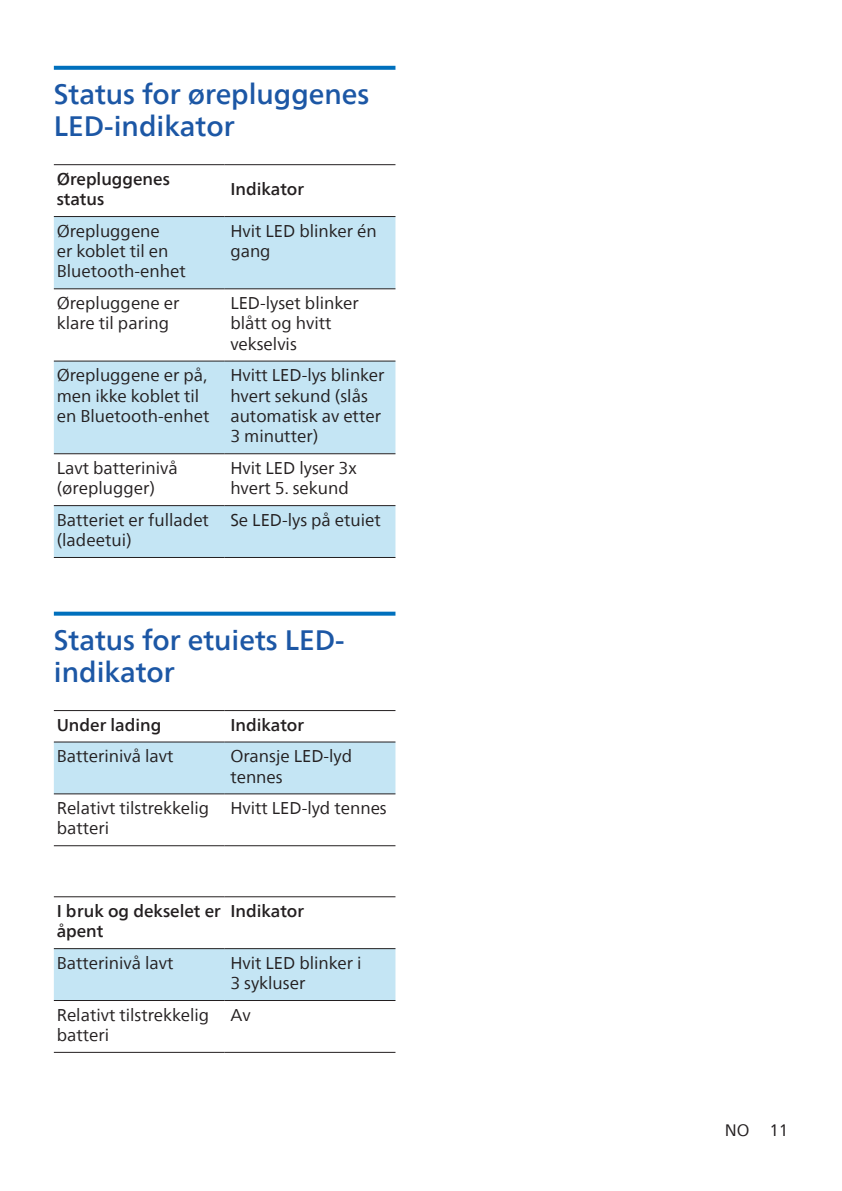
<style>
.page{position:relative;width:842px;height:1191px;background:#fff}
.page>*{position:absolute;margin:0;border:0;box-sizing:border-box;transform-origin:0 0}
.heading2{font:500 28px/32px "Neue Frutiger World";color:#1c57a5}
.Body_Text{font:17px/20.4px "Neue Frutiger World";color:#231f20}
.Body_Text-2{font:500 17px/20.4px "Neue Frutiger World";color:#231f20}
.t1{font:16.4px "Neue Frutiger World";color:#231f20}
</style>
<div class="page">
<svg style="left:54px;top:66px;width:341px;height:4px"></svg>
<svg style="left:54px;top:611px;width:341px;height:4px"></svg>
<svg style="left:54px;top:217px;width:341px;height:340px;fill:#c4e5f4"></svg>
<svg style="left:54px;top:454px;width:341px;height:51px"></svg>
<hr style="left:54px;top:164px;width:171px;height:1px;background:#231f20">
<hr style="left:225px;top:164px;width:170px;height:1px;background:#231f20">
<hr style="left:54px;top:216px;width:171px;height:1px;background:#231f20">
<hr style="left:225px;top:216px;width:170px;height:1px;background:#231f20">
<hr style="left:54px;top:288px;width:171px;height:1px;background:#231f20">
<hr style="left:225px;top:288px;width:170px;height:1px;background:#231f20">
<hr style="left:54px;top:360px;width:171px;height:1px;background:#231f20">
<hr style="left:225px;top:360px;width:170px;height:1px;background:#231f20">
<hr style="left:54px;top:453px;width:171px;height:1px;background:#231f20">
<hr style="left:225px;top:453px;width:170px;height:1px;background:#231f20">
<hr style="left:54px;top:505px;width:171px;height:1px;background:#231f20">
<hr style="left:225px;top:505px;width:170px;height:1px;background:#231f20">
<hr style="left:54px;top:557px;width:171px;height:1px;background:#231f20">
<hr style="left:225px;top:557px;width:170px;height:1px;background:#231f20">
<svg style="left:54px;top:742px;width:341px;height:258px"></svg>
<hr style="left:54px;top:710px;width:171px;height:1px;background:#231f20">
<hr style="left:225px;top:710px;width:170px;height:1px;background:#231f20">
<hr style="left:54px;top:741px;width:171px;height:1px;background:#231f20">
<hr style="left:225px;top:741px;width:170px;height:1px;background:#231f20">
<hr style="left:54px;top:793px;width:171px;height:1px;background:#231f20">
<hr style="left:225px;top:793px;width:170px;height:1px;background:#231f20">
<hr style="left:54px;top:845px;width:171px;height:1px;background:#231f20">
<hr style="left:225px;top:845px;width:170px;height:1px;background:#231f20">
<hr style="left:54px;top:896px;width:171px;height:1px;background:#231f20">
<hr style="left:225px;top:896px;width:170px;height:1px;background:#231f20">
<hr style="left:54px;top:948px;width:171px;height:1px;background:#231f20">
<hr style="left:225px;top:948px;width:170px;height:1px;background:#231f20">
<hr style="left:54px;top:1000px;width:171px;height:1px;background:#231f20">
<hr style="left:225px;top:1000px;width:170px;height:1px;background:#231f20">
<hr style="left:54px;top:1051px;width:171px;height:1px;background:#231f20">
<hr style="left:225px;top:1051px;width:170px;height:1px;background:#231f20">
<p class="heading2" style="left:54px;top:78px;width:317px">Status for ørepluggenes<br>LED-indikator</p>
<p class="Body_Text-2" style="left:57px;top:169px;width:115px">Ørepluggenes status</p>
<p class="Body_Text-2" style="left:230px;top:179px;width:75px">Indikator</p>
<p class="Body_Text" style="left:57px;top:221px;width:131px">Ørepluggene<br>er koblet til en<br>Bluetooth-enhet</p>
<p class="Body_Text" style="left:230px;top:221px;width:148px">Hvit LED blinker én gang</p>
<p class="Body_Text" style="left:57px;top:293px;width:124px">Ørepluggene er klare til paring</p>
<p class="Body_Text" style="left:230px;top:293px;width:130px">LED-lyset blinker blått og hvitt vekselvis</p>
<p class="Body_Text" style="left:57px;top:365px;width:154px">Ørepluggene er på, men ikke koblet til en Bluetooth-enhet</p>
<p class="Body_Text" style="left:230px;top:365px;width:156px">Hvitt LED-lys blinker hvert sekund (slås automatisk av etter<br>3 minutter)</p>
<p class="Body_Text" style="left:57px;top:458px;width:123px">Lavt batterinivå (øreplugger)</p>
<p class="Body_Text" style="left:230px;top:458px;width:128px">Hvit LED lyser 3x hvert 5. sekund</p>
<p class="Body_Text" style="left:57px;top:510px;width:154px">Batteriet er fulladet (ladeetui)</p>
<p class="Body_Text" style="left:230px;top:510px;width:152px">Se LED-lys på etuiet</p>
<p class="heading2" style="left:54px;top:624px;width:292px">Status for etuiets LED&shy;indikator</p>
<p class="Body_Text-2" style="left:57px;top:714px;width:106px">Under lading</p>
<p class="Body_Text-2" style="left:230px;top:714px;width:75px">Indikator</p>
<p class="Body_Text" style="left:57px;top:746px;width:118px">Batterinivå lavt</p>
<p class="Body_Text" style="left:230px;top:746px;width:123px">Oransje LED-lyd tennes</p>
<p class="Body_Text" style="left:57px;top:798px;width:154px">Relativt tilstrekkelig batteri</p>
<p class="Body_Text" style="left:230px;top:798px;width:158px">Hvitt LED-lyd tennes</p>
<p class="Body_Text-2" style="left:57px;top:900px;width:166px">I bruk og dekselet er åpent</p>
<p class="Body_Text-2" style="left:230px;top:900px;width:75px">Indikator</p>
<p class="Body_Text" style="left:57px;top:952px;width:118px">Batterinivå lavt</p>
<p class="Body_Text" style="left:230px;top:952px;width:133px">Hvit LED blinker i<br>3 sykluser</p>
<p class="Body_Text" style="left:57px;top:1004px;width:154px">Relativt tilstrekkelig batteri</p>
<p class="Body_Text" style="left:230px;top:1004px;width:22px">Av</p>
<p class="t1" style="left:725px;top:1117px;width:65px">NO 11</p>
</div>
